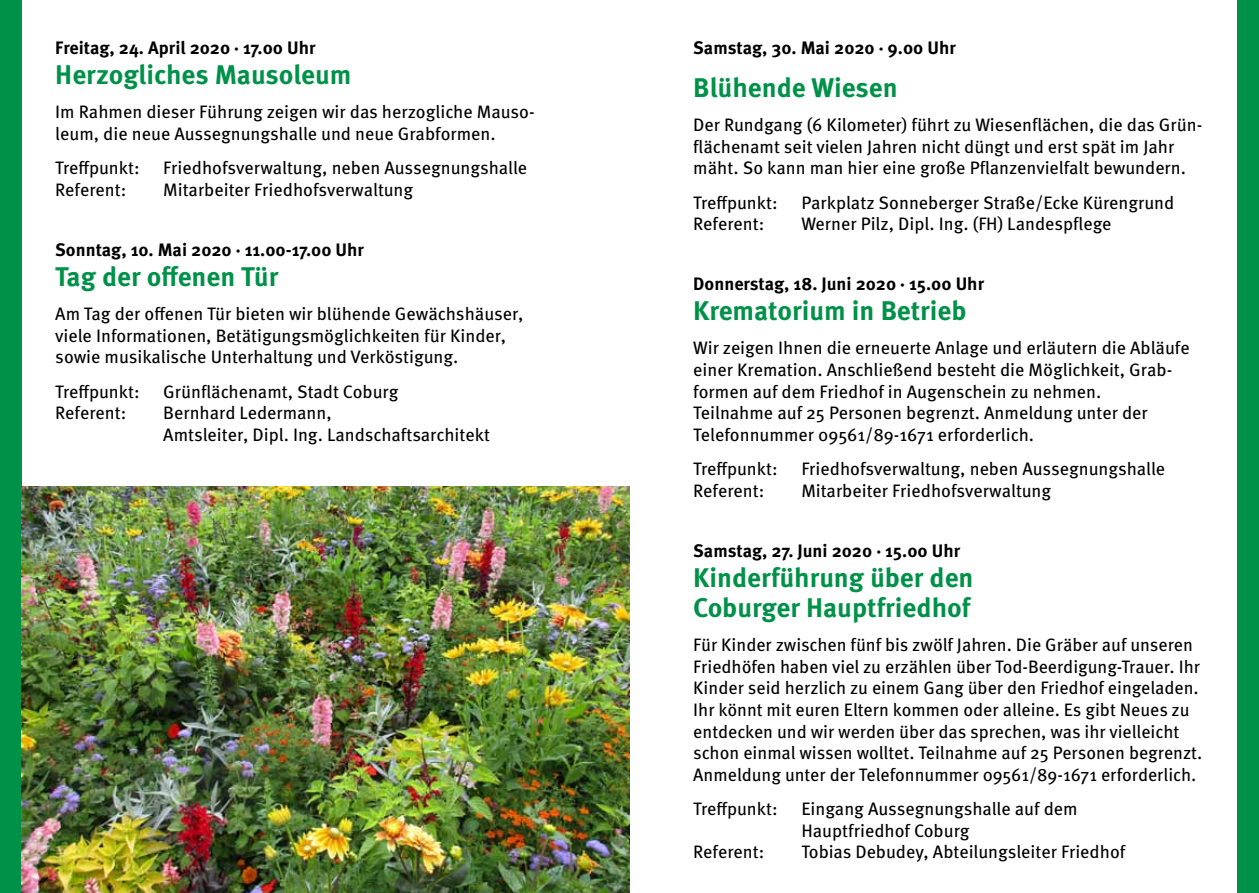
<style>
.page{position:relative;width:1259px;height:893px;background:#fff}
.page>*{position:absolute;margin:0;border:0;box-sizing:border-box;transform-origin:0 0}
.t1{font:700 27px/30px "Meta Pro";color:#009149}
.t2{font:18px/21.6px "Meta Pro";color:#000}
.t3{font:700 18px "Meta Pro";color:#000}
</style>
<div class="page">
<div style="left:0;top:0;width:21px;height:893px;background:#009149"></div>
<div style="left:1237px;top:0;width:22px;height:893px;background:#009149"></div>
<img style="left:21px;top:487px;width:608px;height:406px">
<p class="t3" style="left:55px;top:36px;width:262px">Freitag, 24. April 2020 · 17.00 Uhr</p>
<h1 class="t1" style="left:55px;top:60px;width:298px">Herzogliches Mausoleum</h1>
<p class="t2" style="left:55px;top:101px;width:481px">Im Rahmen dieser Führung zeigen wir das herzogliche Mauso&shy;leum, die neue Aussegnungshalle und neue Grabformen.</p>
<p class="t2" style="left:55px;top:157px;width:86px">Treffpunkt:</p>
<p class="t2" style="left:163px;top:157px;width:365px">Friedhofsverwaltung, neben Aussegnungshalle</p>
<p class="t2" style="left:55px;top:179px;width:73px">Referent:</p>
<p class="t2" style="left:163px;top:179px;width:251px">Mitarbeiter Friedhofsverwaltung</p>
<p class="t3" style="left:55px;top:238px;width:310px">Sonntag, 10. Mai 2020 · 11.00-17.00 Uhr</p>
<h1 class="t1" style="left:55px;top:262px;width:225px">Tag der offenen Tür</h1>
<p class="t2" style="left:55px;top:303px;width:470px">Am Tag der offenen Tür bieten wir blühende Gewächshäuser, viele Informationen, Betätigungsmöglichkeiten für Kinder, sowie musikalische Unterhaltung und Verköstigung.</p>
<p class="t2" style="left:55px;top:381px;width:86px">Treffpunkt:</p>
<p class="t2" style="left:163px;top:381px;width:237px">Grünflächenamt, Stadt Coburg</p>
<p class="t2" style="left:55px;top:402px;width:73px">Referent:</p>
<p class="t2" style="left:163px;top:402px;width:328px">Bernhard Ledermann,<br>Amtsleiter, Dipl. Ing. Landschaftsarchitekt</p>
<p class="t3" style="left:693px;top:36px;width:264px">Samstag, 30. Mai 2020 · 9.00 Uhr</p>
<h1 class="t1" style="left:693px;top:73px;width:206px">Blühende Wiesen</h1>
<p class="t2" style="left:693px;top:114px;width:510px">Der Rundgang (6 Kilometer) führt zu Wiesenflächen, die das Grün&shy;flächenamt seit vielen Jahren nicht düngt und erst spät im Jahr mäht. So kann man hier eine große Pflanzenvielfalt bewundern.</p>
<p class="t2" style="left:693px;top:192px;width:86px">Treffpunkt:</p>
<p class="t2" style="left:801px;top:192px;width:374px">Parkplatz Sonneberger Straße/Ecke Kürengrund</p>
<p class="t2" style="left:693px;top:213px;width:73px">Referent:</p>
<p class="t2" style="left:801px;top:213px;width:312px">Werner Pilz, Dipl. Ing. (FH) Landespflege</p>
<p class="t3" style="left:693px;top:272px;width:292px">Donnerstag, 18. Juni 2020 · 15.00 Uhr</p>
<h1 class="t1" style="left:693px;top:296px;width:275px">Krematorium in Betrieb</h1>
<p class="t2" style="left:693px;top:338px;width:498px">Wir zeigen Ihnen die erneuerte Anlage und erläutern die Abläufe einer Kremation. Anschließend besteht die Möglichkeit, Grab&shy;formen auf dem Friedhof in Augenschein zu nehmen.<br>Teilnahme auf 25 Personen begrenzt. Anmeldung unter der Telefonnummer 09561/89-1671 erforderlich.</p>
<p class="t2" style="left:693px;top:458px;width:86px">Treffpunkt:</p>
<p class="t2" style="left:801px;top:458px;width:365px">Friedhofsverwaltung, neben Aussegnungshalle</p>
<p class="t2" style="left:693px;top:480px;width:73px">Referent:</p>
<p class="t2" style="left:801px;top:480px;width:251px">Mitarbeiter Friedhofsverwaltung</p>
<p class="t3" style="left:693px;top:539px;width:268px">Samstag, 27. Juni 2020 · 15.00 Uhr</p>
<h1 class="t1" style="left:693px;top:563px;width:282px">Kinderführung über den<br>Coburger Hauptfriedhof</h1>
<p class="t2" style="left:693px;top:634px;width:510px">Für Kinder zwischen fünf bis zwölf Jahren. Die Gräber auf unseren Friedhöfen haben viel zu erzählen über Tod-Beerdigung-Trauer. Ihr Kinder seid herzlich zu einem Gang über den Friedhof eingeladen.<br>Ihr könnt mit euren Eltern kommen oder alleine. Es gibt Neues zu entdecken und wir werden über das sprechen, was ihr vielleicht schon einmal wissen wolltet. Teilnahme auf 25 Personen begrenzt.<br>Anmeldung unter der Telefonnummer 09561/89-1671 erforderlich.</p>
<p class="t2" style="left:693px;top:798px;width:86px">Treffpunkt:</p>
<p class="t2" style="left:801px;top:798px;width:278px">Eingang Aussegnungshalle auf dem<br>Hauptfriedhof Coburg</p>
<p class="t2" style="left:693px;top:841px;width:73px">Referent:</p>
<p class="t2" style="left:801px;top:841px;width:325px">Tobias Debudey, Abteilungsleiter Friedhof</p>
</div>
